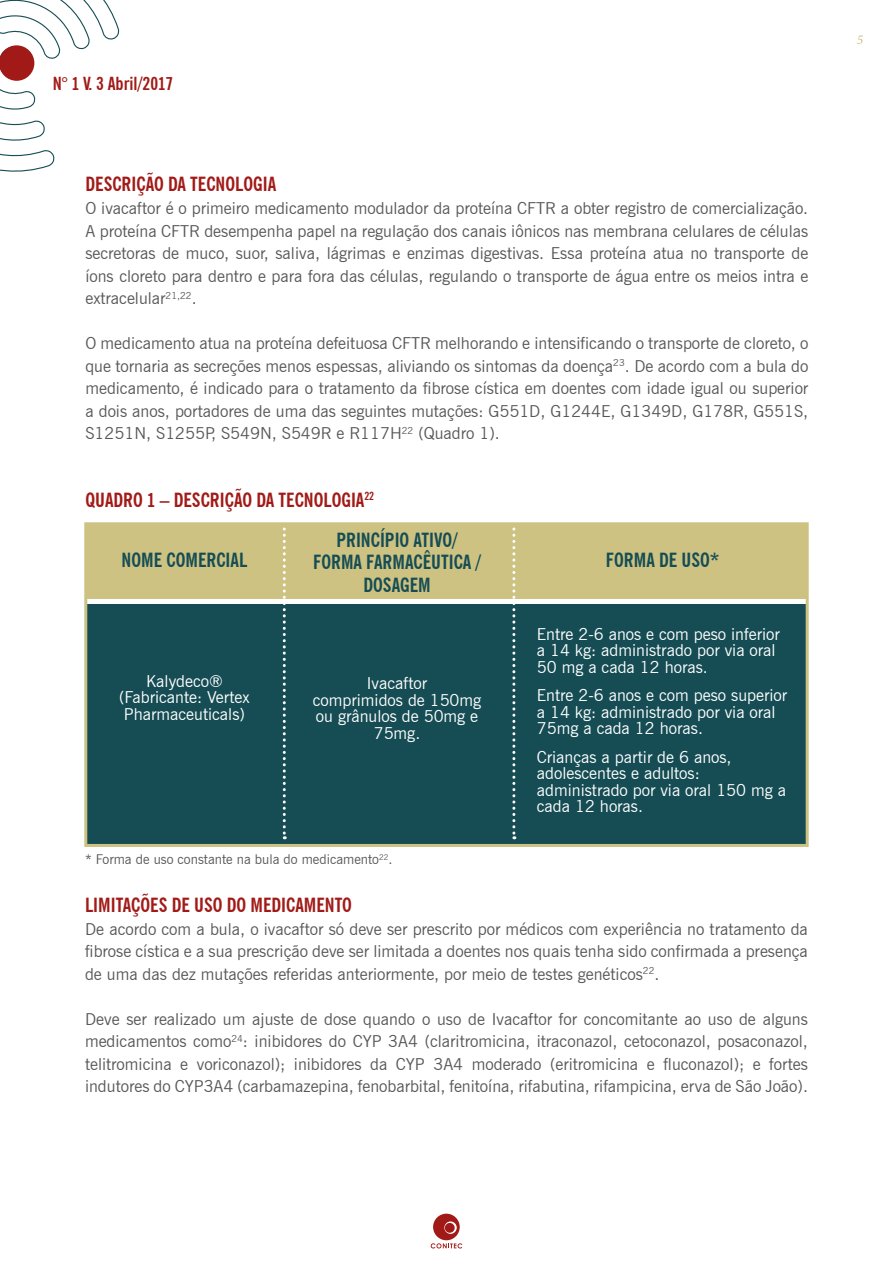
<style>
.page{position:relative;width:893px;height:1263px;background:#fff}
.page>*{position:absolute;margin:0;border:0;box-sizing:border-box;transform-origin:0 0}
.t1{font:700 condensed 19.5px "News Gothic BT";color:#a11a17}
.t2{font:700 condensed 19.5px/22.5px "News Gothic BT";color:#164d54;text-align:center}
.t3{font:700 condensed 18px "News Gothic BT";color:#a11a17}
.t4{font:16.5px/22.5px "News Gothic BT";color:#575756;text-align:justify}
.t5{font:16.5px/16.5px "News Gothic BT";color:#fff}
.t6{font:13.5px "News Gothic BT";color:#575756}
.t7{font:italic 13.5px "Minion Pro";color:#cdc282}
</style>
<div class="page">
<svg style="left:431px;top:1214px;width:31px;height:34px"></svg>
<svg style="left:0;top:0;width:120px;height:172px"></svg>
<div style="left:85px;top:604px;width:723px;height:241px;background:#164d54"></div>
<div style="left:85px;top:523px;width:723px;height:75px;background:#cdc282"></div>
<svg style="left:283px;top:527px;width:3px;height:312px"></svg>
<svg style="left:512px;top:527px;width:3px;height:312px"></svg>
<div style="left:84px;top:522px;width:725px;height:325px;border:3px solid #cdc282"></div>
<p class="t3" style="left:53px;top:73px;width:122px">N° 1 V. 3 Abril/2017</p>
<p class="t1" style="left:85px;top:173px;width:192px">DESCRIÇÃO DA TECNOLOGIA</p>
<p class="t4" style="left:85px;top:197px;width:724px">O ivacaftor é o primeiro medicamento modulador da proteína CFTR a obter registro de comercialização.<br>A proteína CFTR desempenha papel na regulação dos canais iônicos nas membrana celulares de células secretoras de muco, suor, saliva, lágrimas e enzimas digestivas. Essa proteína atua no transporte de íons cloreto para dentro e para fora das células, regulando o transporte de água entre os meios intra e extracelular<sup>21,22</sup>.</p>
<p class="t4" style="left:85px;top:332px;width:724px">O medicamento atua na proteína defeituosa CFTR melhorando e intensificando o transporte de cloreto, o que tornaria as secreções menos espessas, aliviando os sintomas da doença<sup>23</sup>. De acordo com a bula do medicamento, é indicado para o tratamento da fibrose cística em doentes com idade igual ou superior a dois anos, portadores de uma das seguintes mutações: G551D, G1244E, G1349D, G178R, G551S, S1251N, S1255P, S549N, S549R e R117H<sup>22</sup> (Quadro 1).</p>
<p class="t1" style="left:85px;top:488px;width:290px">QUADRO 1 – DESCRIÇÃO DA TECNOLOGIA<sup>22</sup></p>
<p class="t2" style="left:122px;top:549px;width:127px">NOME COMERCIAL</p>
<p class="t2" style="left:313px;top:528px;width:169px">PRINCÍPIO ATIVO/<br>FORMA FARMACÊUTICA /<br>DOSAGEM</p>
<p class="t5" style="left:119px;top:673px;width:132px;text-align:center">Kalydeco® (Fabricante: Vertex<br>Pharmaceuticals)</p>
<p class="t5" style="left:313px;top:675px;width:170px;text-align:center">Ivacaftor<br>comprimidos de 150mg ou grânulos de 50mg e<br>75mg.</p>
<p class="t2" style="left:606px;top:549px;width:115px">FORMA DE USO*</p>
<p class="t5" style="left:537px;top:626px;width:244px">Entre 2-6 anos e com peso inferior a 14 kg: administrado por via oral<br>50 mg a cada 12 horas.</p>
<p class="t5" style="left:537px;top:687px;width:252px">Entre 2-6 anos e com peso superior a 14 kg: administrado por via oral<br>75mg a cada 12 horas.</p>
<p class="t5" style="left:537px;top:749px;width:251px">Crianças a partir de 6 anos, adolescentes e adultos: administrado por via oral 150 mg a cada 12 horas.</p>
<p class="t6" style="left:85px;top:851px;width:309px">* Forma de uso constante na bula do medicamento<sup>22</sup>.</p>
<p class="t1" style="left:85px;top:893px;width:268px">LIMITAÇÕES DE USO DO MEDICAMENTO</p>
<p class="t4" style="left:85px;top:917px;width:724px">De acordo com a bula, o ivacaftor só deve ser prescrito por médicos com experiência no tratamento da fibrose cística e a sua prescrição deve ser limitada a doentes nos quais tenha sido confirmada a presença de uma das dez mutações referidas anteriormente, por meio de testes genéticos<sup>22</sup>.</p>
<p class="t4" style="left:85px;top:1007px;width:724px">Deve ser realizado um ajuste de dose quando o uso de Ivacaftor for concomitante ao uso de alguns medicamentos como<sup>24</sup>: inibidores do CYP 3A4 (claritromicina, itraconazol, cetoconazol, posaconazol, telitromicina e voriconazol); inibidores da CYP 3A4 moderado (eritromicina e fluconazol); e fortes indutores do CYP3A4 (carbamazepina, fenobarbital, fenitoína, rifabutina, rifampicina, erva de São João).</p>
<p class="t7" style="left:857px;top:30px;width:8px">5</p>
</div>
